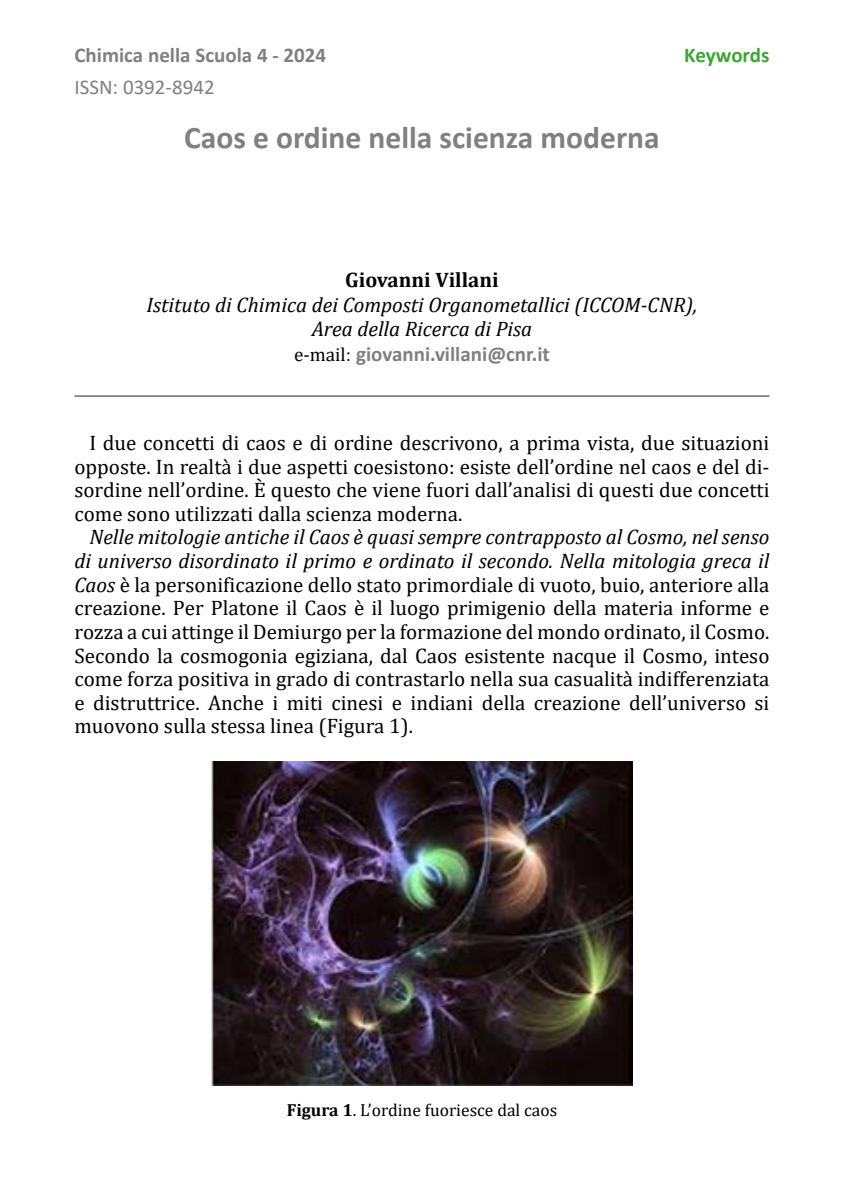
<style>
.page{position:relative;width:844px;height:1191px;background:#fff}
.page>*{position:absolute;margin:0;border:0;box-sizing:border-box;transform-origin:0 0}
.t1{font:700 31.5px "Calibri";color:#808080}
.t2{font:21px/23.6px "Cambria";color:#000;text-align:justify}
.t3{font:italic 21px/24.5px "Cambria";color:#000;text-align:center}
.t4{font:700 21px "Calibri";color:#808080}
.t5{font:700 21px "Cambria";color:#000}
.t6{font:21px "Calibri";color:#808080}
.t7{font:700 21px "Calibri";letter-spacing:-.01em;color:#3fa535}
.t8{font:17.5px "Cambria";color:#000}
.s1{font-family:"Cambria";font-weight:400;font-size:19.25px;color:#000}
.s2{font-family:"Times New Roman";font-weight:400;font-size:19.25px;color:#000}
.s3{font-style:italic}
.s4{font-weight:700}
</style>
<div class="page">
<hr style="left:74px;top:395px;width:695px;height:2px;background:#808080">
<img style="left:211px;top:761px;width:421px;height:324px">
<p class="t4" style="left:74px;top:40px;width:253px">Chimica nella Scuola 4 - 2024</p>
<p class="t6" style="left:74px;top:72px;width:142px">ISSN: 0392-8942</p>
<h1 class="t1" style="left:184px;top:115px;width:477px">Caos e ordine nella scienza moderna</h1>
<p class="t7" style="left:684px;top:40px;width:87px">Keywords</p>
<p class="t5" style="left:345px;top:265px;width:155px">Giovanni Villani</p>
<p class="t3" style="left:146px;top:291px;width:552px">Istituto di Chimica dei Composti Organometallici (ICCOM-CNR),<br>Area della Ricerca di Pisa</p>
<p class="t4" style="left:294px;top:339px;width:257px"><span class="s1">e-mail</span><span class="s2">:</span> giovanni.villani@cnr.it</p>
<p class="t2" style="left:74px;top:431px;width:696px;text-indent:15px">I due concetti di caos e di ordine descrivono, a prima vista, due situazioni opposte. In realtà i due aspetti coesistono: esiste dell’ordine nel caos e del di&shy;sordine nell’ordine. È questo che viene fuori dall’analisi di questi due concetti come sono utilizzati dalla scienza moderna.</p>
<p class="t2" style="left:74px;top:525px;width:696px;text-indent:15px"><span class="s3">Nelle mitologie antiche il Caos è quasi sempre contrapposto al Cosmo, nel senso di universo disordinato il primo e ordinato il secondo. Nella mitologia greca il Caos</span> è la personificazione dello stato primordiale di vuoto, buio, anteriore alla creazione. Per Platone il Caos è il luogo primigenio della materia informe e rozza a cui attinge il Demiurgo per la formazione del mondo ordinato, il Cosmo.<br>Secondo la cosmogonia egiziana, dal Caos esistente nacque il Cosmo, inteso come forza positiva in grado di contrastarlo nella sua casualità indifferenziata e distruttrice. Anche i miti cinesi e indiani della creazione dell’universo si muovono sulla stessa linea (Figura 1).</p>
<p class="t8" style="left:286px;top:1099px;width:272px"><span class="s4">Figura 1</span>. L’ordine fuoriesce dal caos</p>
</div>
